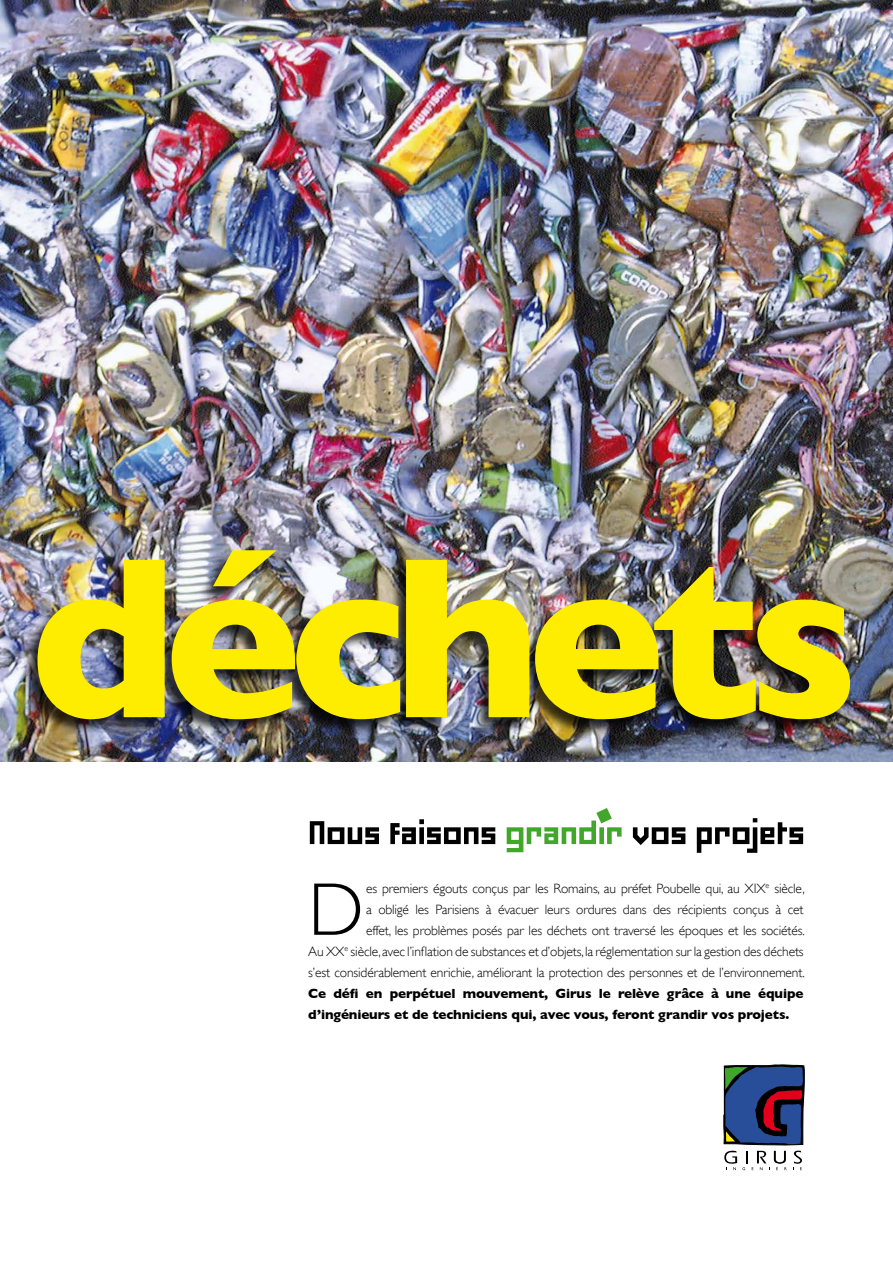
<style>
.page{position:relative;width:893px;height:1263px;background:#fff}
.page>*{position:absolute;margin:0;border:0;box-sizing:border-box;transform-origin:0 0}
.t1{font:700 232.5px "Gill Sans";letter-spacing:-.06em;color:#ffed00}
.t2{font:300 75px "Gill Sans";color:#000}
.t3{font:300 13.5px/21px "Gill Sans";letter-spacing:-.01em;color:#000;text-align:right}
.t4{font:700 13.5px/21px "Gill Sans";letter-spacing:-.01em;color:#000}
</style>
<div class="page">
<img style="left:0;top:0;width:893px;height:761px">
<div style="left:21px;top:551px;width:829px;height:185px;background:#000;opacity:.75"></div>
<svg style="left:633px;top:818px;width:170px;height:35px"></svg>
<svg style="left:507px;top:808px;width:115px;height:44px"></svg>
<svg style="left:310px;top:819px;width:185px;height:25px"></svg>
<svg style="left:723px;top:1064px;width:82px;height:106px"></svg>
<h1 class="t1" style="left:29px;top:502px;width:831px">déchets</h1>
<h2 class="t2" style="left:308px;top:867px;width:57px">D</h2>
<p class="t3" style="left:308px;top:878px;width:498px">es premiers égouts conçus par les Romains, au préfet Poubelle qui, au XIX<sup>e</sup> siècle,<br>a obligé les Parisiens à évacuer leurs ordures dans des récipients conçus à cet<br>effet, les problèmes posés par les déchets ont traversé les époques et les sociétés.<br>Au XX<sup>e</sup> siècle, avec l’inflation de substances et d’objets, la réglementation sur la gestion des déchets s’est considérablement enrichie, améliorant la protection des personnes et de l’environnement.</p>
<p class="t4" style="left:308px;top:983px;width:497px">Ce défi en perpétuel mouvement, Girus le relève grâce à une équipe d’ingénieurs et de techniciens qui, avec vous, feront grandir vos projets.</p>
</div>
